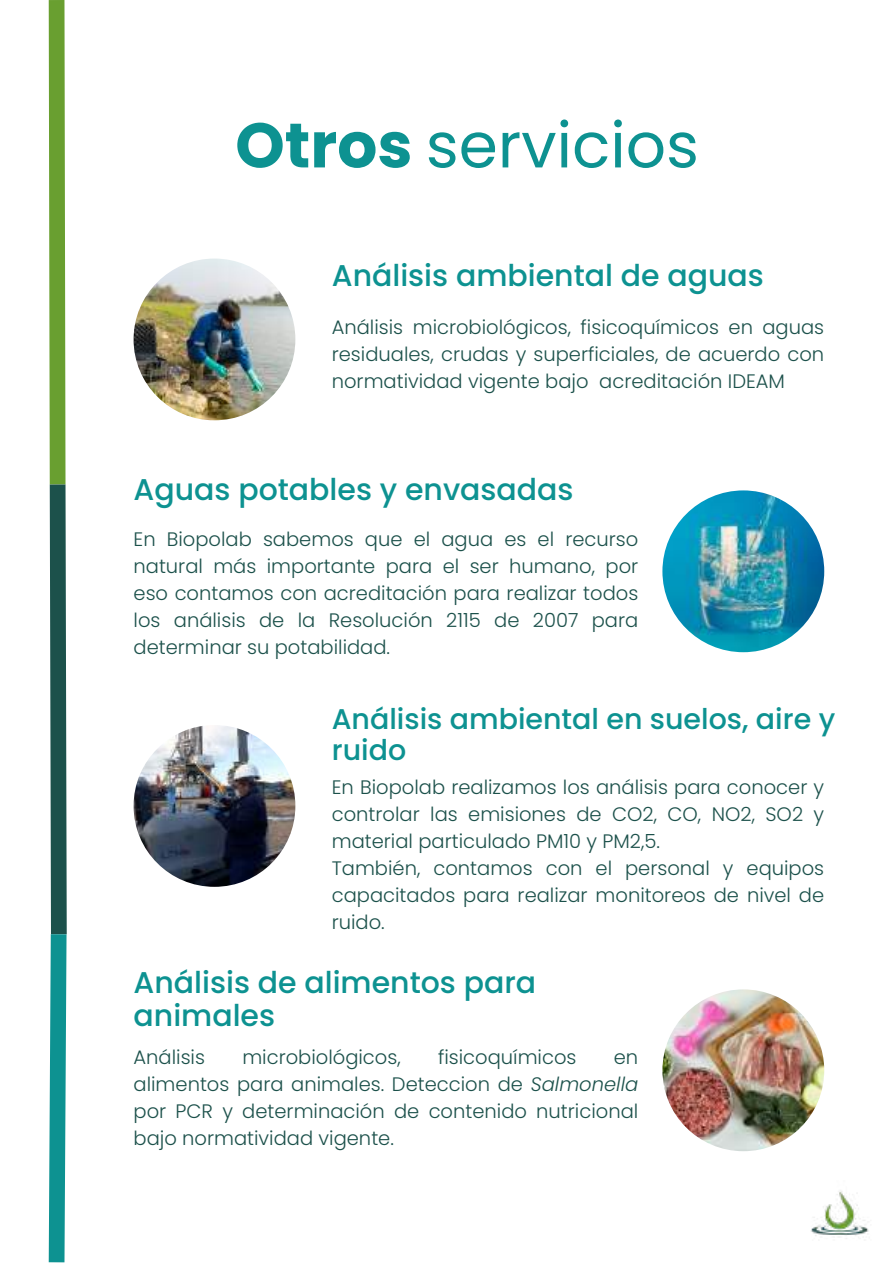
<style>
.page{position:relative;width:893px;height:1264px;background:#fff}
.page>*{position:absolute;margin:0;border:0;box-sizing:border-box;transform-origin:0 0}
.t1{font:63px "Poppins";color:#0d9291}
.t2{font:500 30px/32.5px "Poppins";color:#0d9291}
.t3{font:500 28.5px/31.5px "Poppins";color:#0d9291}
.t4{font:300 19.5px/27px "Poppins";color:#1c514b;text-align:justify}
.s1{font-weight:700}
.s2{font-style:italic}
</style>
<div class="page">
<svg style="left:48px;top:0;width:19px;height:1262px"></svg>
<img style="left:133px;top:258px;width:162px;height:162px;border-radius:50%">
<img style="left:662px;top:490px;width:162px;height:162px;border-radius:50%">
<img style="left:133px;top:725px;width:162px;height:161px;border-radius:50%">
<img style="left:662px;top:989px;width:162px;height:162px;border-radius:50%">
<img style="left:811px;top:1190px;width:58px;height:49px">
<h1 class="t1" style="left:235px;top:101px;width:465px"><span class="s1">Otros</span> servicios</h1>
<h2 class="t2" style="left:332px;top:259px;width:433px">Análisis ambiental de aguas</h2>
<p class="t4" style="left:332px;top:313px;width:494px">Análisis microbiológicos, fisicoquímicos en aguas residuales, crudas y superficiales, de acuerdo con normatividad vigente bajo acreditación IDEAM</p>
<h2 class="t2" style="left:133px;top:473px;width:441px">Aguas potables y envasadas</h2>
<p class="t4" style="left:133px;top:525px;width:506px">En Biopolab sabemos que el agua es el recurso natural más importante para el ser humano, por eso contamos con acreditación para realizar todos los análisis de la Resolución 2115 de 2007 para determinar su potabilidad.</p>
<h3 class="t3" style="left:332px;top:703px;width:505px">Análisis ambiental en suelos, aire y ruido</h3>
<p class="t4" style="left:332px;top:773px;width:494px;text-align:left">En Biopolab realizamos los análisis para conocer y controlar las emisiones de CO2, CO, NO2, SO2 y material particulado PM10 y PM2,5.<br>También, contamos con el personal y equipos capacitados para realizar monitoreos de nivel de ruido.</p>
<h2 class="t2" style="left:133px;top:966px;width:404px">Análisis de alimentos para animales</h2>
<p class="t4" style="left:133px;top:1043px;width:73px">Análisis</p>
<p class="t4" style="left:242px;top:1043px;width:160px">microbiológicos,</p>
<p class="t4" style="left:438px;top:1043px;width:140px">fisicoquímicos</p>
<p class="t4" style="left:133px;top:1043px;width:506px;text-indent:480px">en alimentos para animales. Deteccion de <span class="s2">Salmonella </span>por PCR y determinación de contenido nutricional bajo normatividad vigente.</p>
</div>
